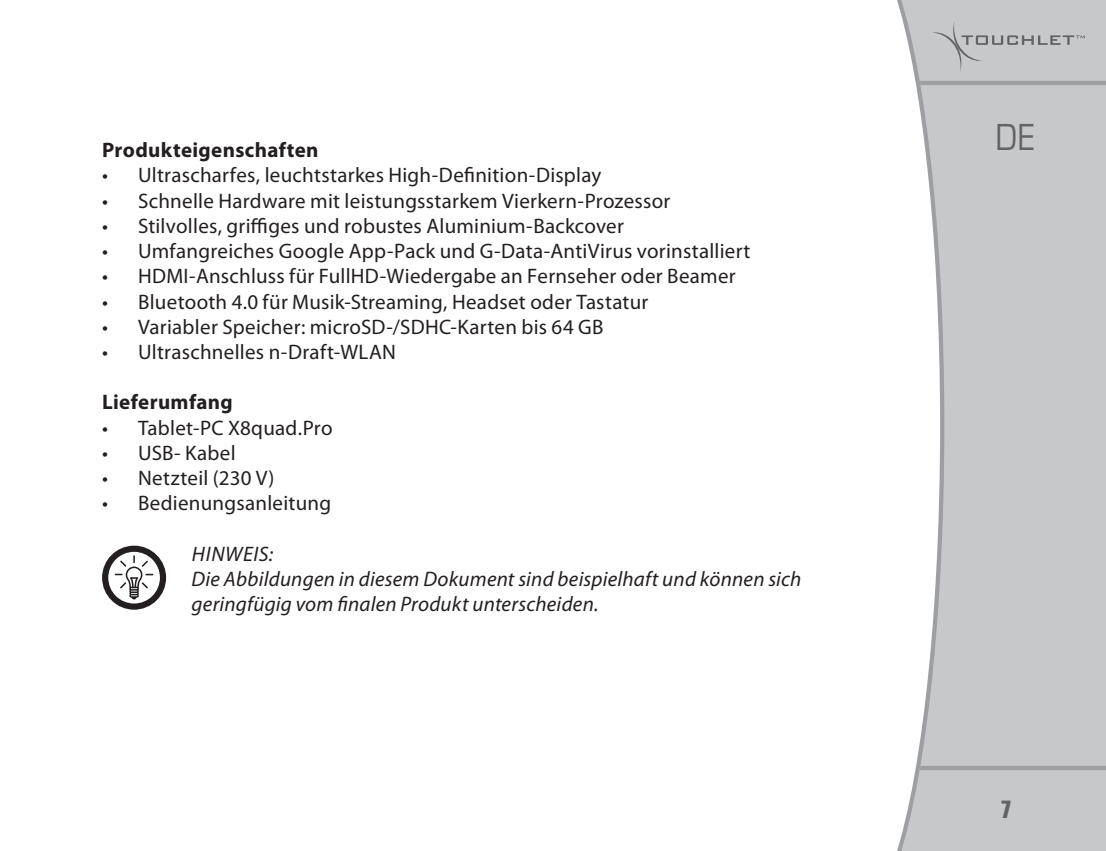
<style>
.page{position:relative;width:1106px;height:851px;background:#fff}
.page>*{position:absolute;margin:0;border:0;box-sizing:border-box;transform-origin:0 0}
.t1{font:condensed 36px "Eurostile";color:#636366}
.t2{font:700 condensed 24px "Eurostile";color:#636366}
.t3{font:21px "Myriad Pro";letter-spacing:.01em;color:#231f20}
.t4{font:italic 21px/25.2px "Myriad Pro";letter-spacing:.01em;color:#231f20}
.t5{font:700 21px "Myriad Pro";letter-spacing:.02em;color:#231f20}
</style>
<div class="page">
<svg style="left:897px;top:0;width:209px;height:850px;fill:#c7c8ca"></svg>
<svg style="left:919px;top:81px;width:187px;height:4px"></svg>
<svg style="left:919px;top:765px;width:187px;height:5px"></svg>
<svg style="left:931px;top:21px;width:153px;height:51px;background:#bfc0c2"></svg>
<svg style="left:102px;top:545px;width:64px;height:64px"></svg>
<p class="t5" style="left:102px;top:136px;width:218px">Produkteigenschaften</p>
<p class="t3" style="left:102px;top:162px;width:501px">• Ultrascharfes, leuchtstarkes High-Definition-Display</p>
<p class="t3" style="left:102px;top:188px;width:570px">• Schnelle Hardware mit leistungsstarkem Vierkern-Prozessor</p>
<p class="t3" style="left:102px;top:213px;width:523px">• Stilvolles, griffiges und robustes Aluminium-Backcover</p>
<p class="t3" style="left:102px;top:238px;width:650px">• Umfangreiches Google App-Pack und G-Data-AntiVirus vorinstalliert</p>
<p class="t3" style="left:102px;top:263px;width:635px">• HDMI-Anschluss für FullHD-Wiedergabe an Fernseher oder Beamer</p>
<p class="t3" style="left:102px;top:288px;width:548px">• Bluetooth 4.0 für Musik-Streaming, Headset oder Tastatur</p>
<p class="t3" style="left:102px;top:314px;width:503px">• Variabler Speicher: microSD-/SDHC-Karten bis 64 GB</p>
<p class="t3" style="left:102px;top:339px;width:295px">• Ultraschnelles n-Draft-WLAN</p>
<p class="t5" style="left:102px;top:388px;width:132px">Lieferumfang</p>
<p class="t3" style="left:102px;top:414px;width:232px">• Tablet-PC X8quad.Pro</p>
<p class="t3" style="left:102px;top:440px;width:135px">• USB- Kabel</p>
<p class="t3" style="left:102px;top:465px;width:174px">• Netzteil (230 V)</p>
<p class="t3" style="left:102px;top:490px;width:231px">• Bedienungsanleitung</p>
<p class="t4" style="left:192px;top:540px;width:611px">Hinweis:<br>Die Abbildungen in diesem Dokument sind beispielhaft und können sich geringfügig vom finalen Produkt unterscheiden.</p>
<h1 class="t1" style="left:995px;top:115px;width:41px">DE</h1>
<p class="t2" style="left:1000px;top:795px;width:13px">7</p>
</div>
